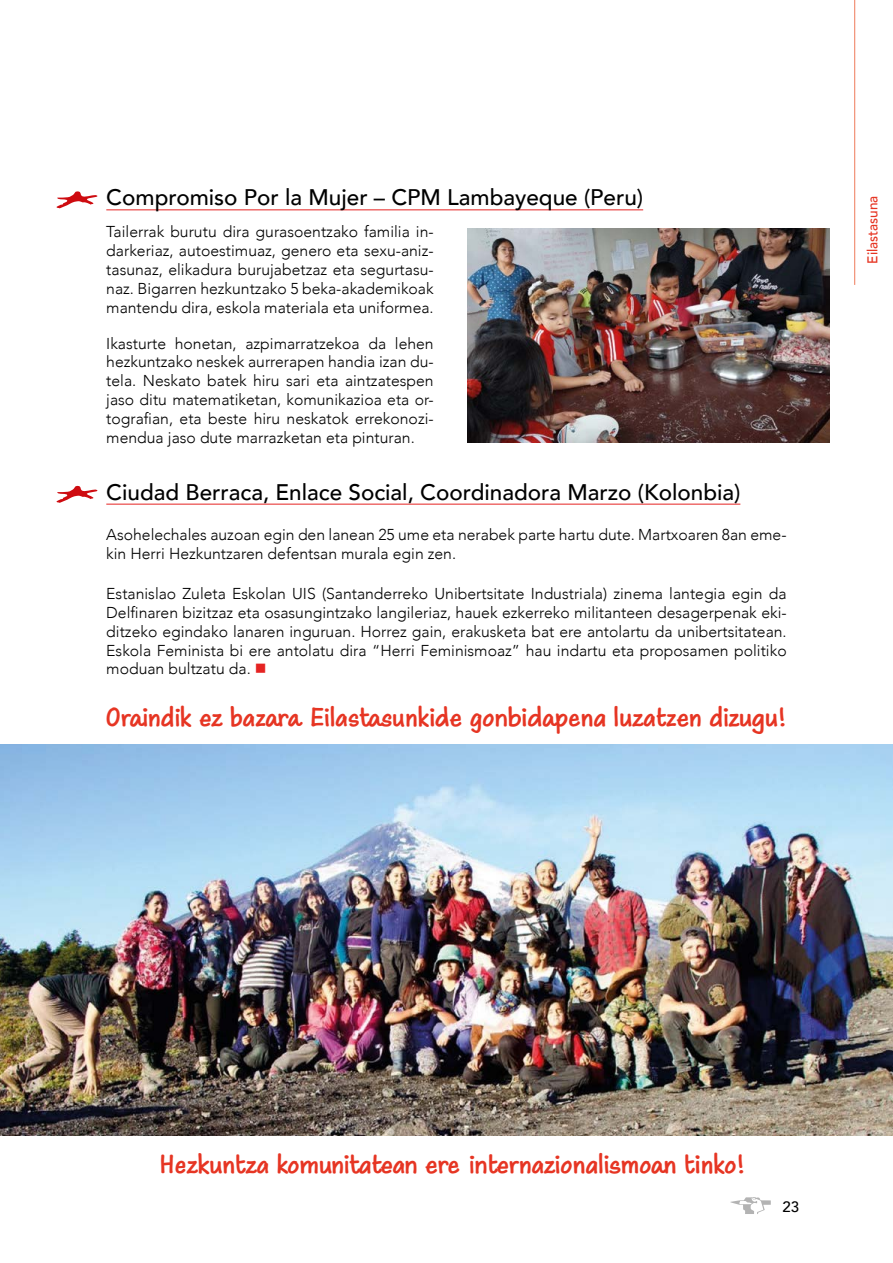
<style>
.page{position:relative;width:893px;height:1263px;background:#fff}
.page>*{position:absolute;margin:0;border:0;box-sizing:border-box;transform-origin:0 0}
.t1{font:700 37.5px "Maku";color:#e63523}
.t2{font:500 22.5px "Avenir";color:#000}
.t3{font:300 15.75px/18.9px "Avenir";color:#000;text-align:justify}
.t4{font:500 15px "Avenir";color:#000}
.t5{font:500 14.25px "Avenir";color:#e63523;scale:.95 1}
.s1{color:#e52322}
</style>
<div class="page">
<svg style="left:730px;top:1197px;width:41px;height:17px"></svg>
<hr style="left:854px;top:0;width:1px;height:285px;background:#ef7b5b">
<hr style="left:106px;top:210px;width:537px;height:1px;background:#e52322">
<img style="left:468px;top:229px;width:361px;height:213px">
<hr style="left:106px;top:504px;width:634px;height:1px;background:#e52322">
<img style="left:0;top:744px;width:893px;height:391px">
<svg style="left:56px;top:191px;width:42px;height:17px"></svg>
<svg style="left:56px;top:485px;width:42px;height:18px"></svg>
<h2 class="t2" style="left:106px;top:178px;width:538px">Compromiso Por la Mujer – CPM Lambayeque (Peru)</h2>
<p class="t3" style="left:106px;top:222px;width:329px">Tailerrak burutu dira gurasoentzako familia in&shy;darkeriaz, autoestimuaz, genero eta sexu-aniz&shy;tasunaz, elikadura burujabetzaz eta segurtasu&shy;naz. Bigarren hezkuntzako 5 beka-akademikoak mantendu dira, eskola materiala eta uniformea.</p>
<p class="t3" style="left:106px;top:334px;width:329px">Ikasturte honetan, azpimarratzekoa da lehen hezkuntzako neskek aurrerapen handia izan du&shy;tela. Neskato batek hiru sari eta aintzatespen jaso ditu matematiketan, komunikazioa eta or&shy;tografian, eta beste hiru neskatok errekonozi&shy;mendua jaso dute marrazketan eta pinturan.</p>
<h2 class="t2" style="left:106px;top:472px;width:636px">Ciudad Berraca, Enlace Social, Coordinadora Marzo (Kolonbia)</h2>
<p class="t3" style="left:106px;top:525px;width:682px">Asohelechales auzoan egin den lanean 25 ume eta nerabek parte hartu dute. Martxoaren 8an eme&shy;kin Herri Hezkuntzaren defentsan murala egin zen.</p>
<p class="t3" style="left:106px;top:584px;width:682px">Estanislao Zuleta Eskolan UIS (Santanderreko Unibertsitate Industriala) zinema lantegia egin da Delfinaren bizitzaz eta osasungintzako langileriaz, hauek ezkerreko militanteen desagerpenak eki&shy;ditzeko egindako lanaren inguruan. Horrez gain, erakusketa bat ere antolartu da unibertsitatean.<br>Eskola Feminista bi ere antolatu dira “Herri Feminismoaz” hau indartu eta proposamen politiko moduan bultzatu da. <span class="s1">■</span></p>
<h1 class="t1" style="left:106px;top:691px;width:683px">Oraindik ez bazara Eilastasunkide gonbidapena luzatzen dizugu!</h1>
<p class="t5" style="left:860px;top:264px;width:73px;rotate:-90deg">Eilastasuna</p>
<h1 class="t1" style="left:159px;top:1138px;width:588px">Hezkuntza komunitatean ere internazionalismoan tinko!</h1>
<p class="t4" style="left:783px;top:1194px;width:18px">23</p>
</div>
